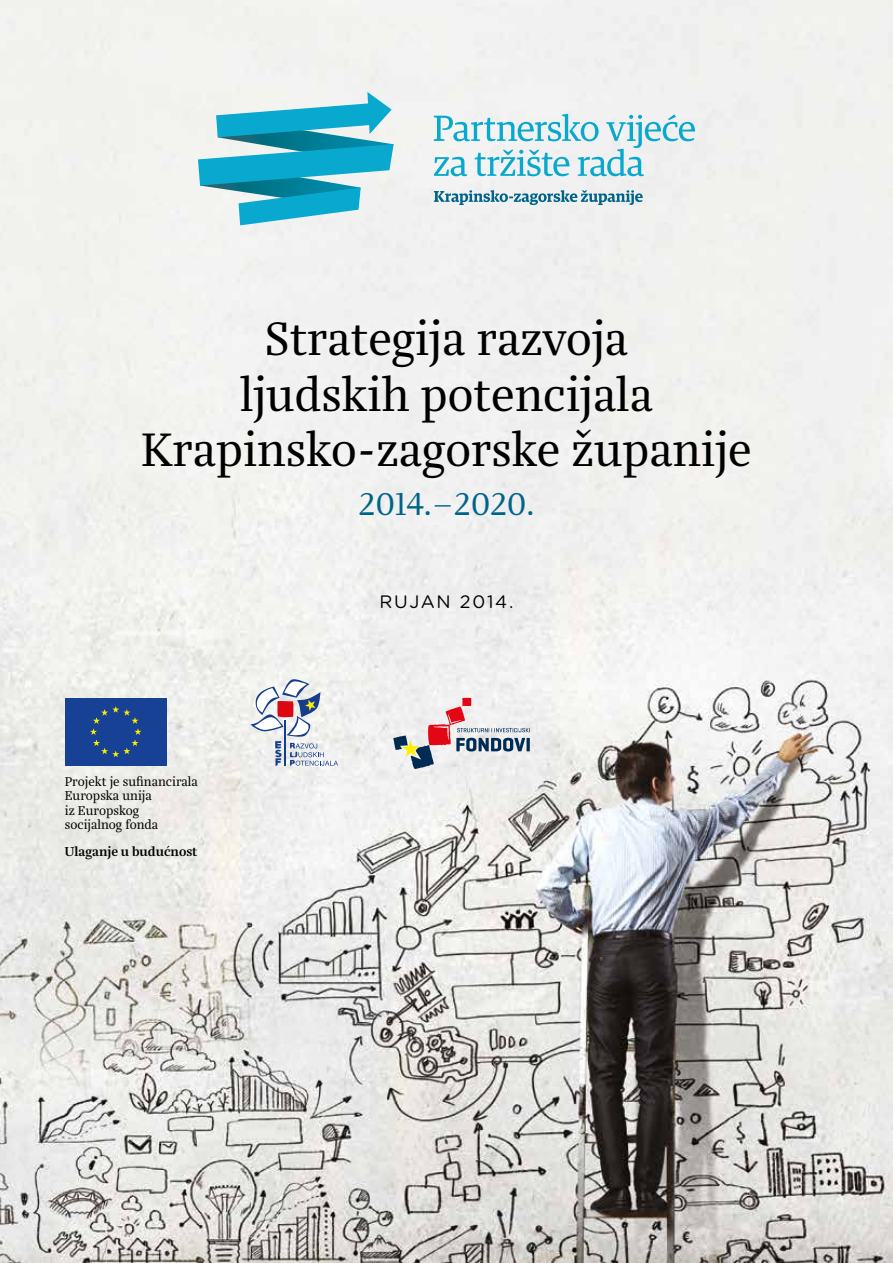
<style>
.page{position:relative;width:893px;height:1263px;background:#fff}
.page>*{position:absolute;margin:0;border:0;box-sizing:border-box;transform-origin:0 0}
.t1{font:46.35px/55.7px "Marlene Pro";color:#000;text-align:center}
.t2{font:31.95px "Marlene Pro";color:#006488}
.t3{font:18px "Gotham Rounded";letter-spacing:.1em;color:#000}
.t4{font:12.75px/14.5px "Marlene Pro";color:#000}
.t5{font:500 12.75px "Marlene Pro";color:#000}
</style>
<div class="page">
<img style="left:0;top:0;width:893px;height:1263px">
<div style="left:65px;top:698px;width:102px;height:68px;background:#164194"></div>
<svg style="left:90px;top:706px;width:51px;height:51px"></svg>
<svg style="left:393px;top:698px;width:137px;height:71px"></svg>
<svg style="left:250px;top:678px;width:88px;height:88px"></svg>
<svg style="left:434px;top:114px;width:261px;height:62px"></svg>
<svg style="left:434px;top:190px;width:209px;height:15px"></svg>
<svg style="left:198px;top:92px;width:196px;height:133px"></svg>
<p class="t1" style="left:141px;top:314px;width:612px">Strategija razvoja<br>ljudskih potencijala<br>Krapinsko-zagorske županije</p>
<p class="t2" style="left:359px;top:484px;width:177px">2014.–2020.</p>
<p class="t4" style="left:65px;top:774px;width:135px">Projekt je sufinancirala<br>Europska unija<br>iz Europskog socijalnog fonda</p>
<p class="t5" style="left:65px;top:843px;width:134px">Ulaganje u budućnost</p>
<p class="t3" style="left:379px;top:589px;width:136px">RUJAN 2014.</p>
</div>
